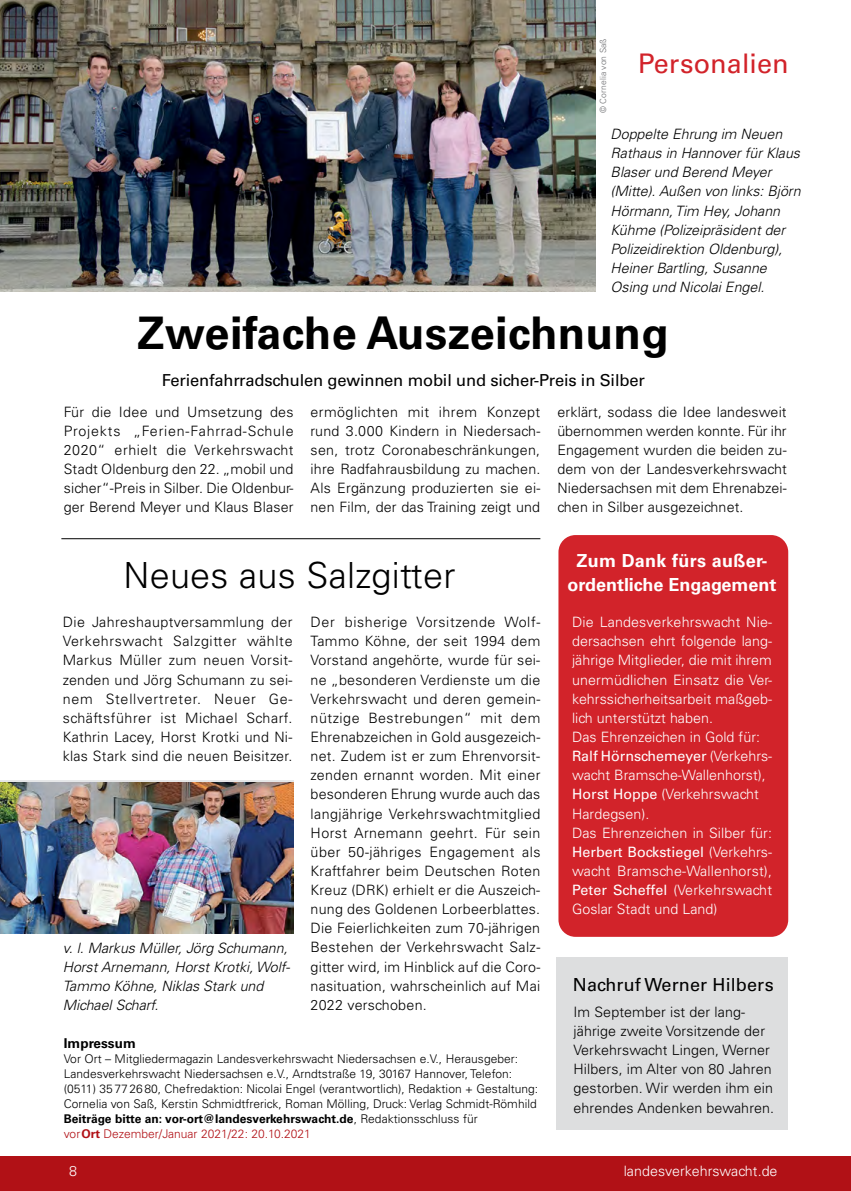
<style>
.page{position:relative;width:851px;height:1191px;background:#fff}
.page>*{position:absolute;margin:0;border:0;box-sizing:border-box;transform-origin:0 0}
.t1{font:700 45px "Univers LT Std";letter-spacing:.01em;color:#000}
.t2{font:300 36px "Univers LT Std";letter-spacing:.01em;color:#000}
.t3{font:27px "Univers LT Std";letter-spacing:.005em;color:#d2232a}
.t4{font:700 18px/24px "Univers LT Std";color:#fff;text-align:center}
.t5{font:18px "Univers LT Std";letter-spacing:.01em;color:#000}
.t6{font:16.5px "Univers LT Std";letter-spacing:-.01em;color:#000}
.t7{font:300 14.25px/19px "Univers LT Std";letter-spacing:.01em;color:#000;text-align:justify}
.t8{font:300 14.25px/19px "Univers LT Std";letter-spacing:.005em;color:#fff}
.t9{font:italic 300 14.25px/19px "Univers LT Std";color:#000}
.t10{font:700 13.5px "Univers LT Std";letter-spacing:.005em;color:#000}
.t11{font:300 12px/15px "Univers LT Std";letter-spacing:.005em;color:#000}
.t12{font:300 8.55px "Univers LT Std";letter-spacing:.01em;color:#6d6e71}
.s1{font-weight:400}
.s2{font-weight:700}
.s3{color:#b11116}
.s4{font-weight:700;color:#b11116}
</style>
<div class="page">
<div style="left:0;top:1156px;width:850px;height:35px;background:#b11116"></div>
<img style="left:0;top:782px;width:293px;height:151px">
<img style="left:0;top:0;width:595px;height:291px">
<hr style="left:61px;top:538px;width:479px;height:1px;background:#000">
<div style="left:558px;top:535px;width:230px;height:401px;background:#d2232a;border-radius:17px"></div>
<div style="left:556px;top:957px;width:232px;height:172px;background:#dddedf"></div>
<p class="t12" style="left:598px;top:113px;width:76px;rotate:-90deg">© Cornelia von Saß</p>
<h3 class="t3" style="left:638px;top:47px;width:152px">Personalien</h3>
<p class="t9" style="left:610px;top:125px;width:191px">Doppelte Ehrung im Neuen<br>Rathaus in Hannover für Klaus<br>Blaser und Berend Meyer (Mitte). Außen von links: Björn<br>Hörmann, Tim Hey, Johann<br>Kühme (Polizeipräsident der<br>Polizeidirektion Oldenburg),<br>Heiner Bartling, Susanne<br>Osing und Nicolai Engel.</p>
<h1 class="t1" style="left:137px;top:307px;width:533px">Zweifache Auszeichnung</h1>
<p class="t6" style="left:162px;top:370px;width:484px">Ferienfahrradschulen gewinnen mobil und sicher-Preis in Silber</p>
<p class="t7" style="left:64px;top:402px;width:231px">Für die Idee und Umsetzung des Projekts „Ferien-Fahrrad-Schule 2020“ erhielt die Verkehrswacht Stadt Oldenburg den 22. „mobil und sicher“-Preis in Silber. Die Oldenbur&shy;ger Berend Meyer und Klaus Blaser</p>
<p class="t7" style="left:310px;top:402px;width:231px">ermöglichten mit ihrem Konzept rund 3.000 Kindern in Niedersach&shy;sen, trotz Coronabeschränkungen, ihre Radfahrausbildung zu machen.<br>Als Ergänzung produzierten sie ei&shy;nen Film, der das Training zeigt und</p>
<p class="t7" style="left:557px;top:402px;width:231px">erklärt, sodass die Idee landesweit übernommen werden konnte. Für ihr Engagement wurden die beiden zu&shy;dem von der Landesverkehrswacht Niedersachsen mit dem Ehrenabzei&shy;chen in Silber ausgezeichnet.</p>
<p class="t4" style="left:567px;top:549px;width:210px">Zum Dank fürs außer&shy;ordentliche Engagement</p>
<h2 class="t2" style="left:123px;top:553px;width:333px">Neues aus Salzgitter</h2>
<p class="t7" style="left:63px;top:612px;width:231px">Die Jahreshauptversammlung der Verkehrswacht Salzgitter wählte Markus Müller zum neuen Vorsit&shy;zenden und Jörg Schumann zu sei&shy;nem Stellvertreter. Neuer Ge&shy;schäftsführer ist Michael Scharf.<br>Kathrin Lacey, Horst Krotki und Ni&shy;klas Stark sind die neuen Beisitzer.</p>
<p class="t7" style="left:310px;top:612px;width:231px">Der bisherige Vorsitzende Wolf-Tammo Köhne, der seit 1994 dem Vorstand angehörte, wurde für sei&shy;ne „besonderen Verdienste um die Verkehrswacht und deren gemein&shy;nützige Bestrebungen“ mit dem Ehrenabzeichen in Gold ausgezeich&shy;net. Zudem ist er zum Ehrenvorsit&shy;zenden ernannt worden. Mit einer besonderen Ehrung wurde auch das langjährige Verkehrswachtmitglied Horst Arnemann geehrt. Für sein über 50-jähriges Engagement als Kraftfahrer beim Deutschen Roten Kreuz (DRK) erhielt er die Auszeich&shy;nung des Goldenen Lorbeerblattes.<br>Die Feierlichkeiten zum 70-jährigen Bestehen der Verkehrswacht Salz&shy;gitter wird, im Hinblick auf die Coro&shy;nasituation, wahrscheinlich auf Mai 2022 verschoben.</p>
<p class="t8" style="left:572px;top:612px;width:201px">Die Landesverkehrswacht Nie&shy;dersachsen ehrt folgende lang&shy;jährige Mitglieder, die mit ihrem unermüdlichen Einsatz die Ver&shy;kehrssicherheitsarbeit maßgeb&shy;lich unterstützt haben.<br>Das Ehrenzeichen in Gold für:<br><span class="s1">Ralf Hörnschemeyer</span> (Verkehrs&shy;wacht Bramsche-Wallenhorst),<br><span class="s1">Horst Hoppe</span> (Verkehrswacht<br>Hardegsen).<br>Das Ehrenzeichen in Silber für:<br><span class="s1">Herbert Bockstiegel</span> (Verkehrs&shy;wacht Bramsche-Wallenhorst),<br><span class="s1">Peter Scheffel</span> (Verkehrswacht<br>Goslar Stadt und Land)</p>
<p class="t9" style="left:63px;top:938px;width:229px">v. l. Markus Müller, Jörg Schumann,<br>Horst Arnemann, Horst Krotki, Wolf-<br>Tammo Köhne, Niklas Stark und<br>Michael Scharf.</p>
<p class="t5" style="left:572px;top:974px;width:202px">Nachruf Werner Hilbers</p>
<p class="t7" style="left:573px;top:1002px;width:202px;text-align:left">Im September ist der lang&shy;jährige zweite Vorsitzende der<br>Verkehrswacht Lingen, Werner<br>Hilbers, im Alter von 80 Jahren gestorben. Wir werden ihm ein ehrendes Andenken bewahren.</p>
<p class="t10" style="left:64px;top:1035px;width:73px">Impressum</p>
<p class="t11" style="left:64px;top:1051px;width:476px">Vor Ort – Mitgliedermagazin Landesverkehrswacht Niedersachsen e.V., Herausgeber:<br>Landesverkehrswacht Niedersachsen e.V., Arndtstraße 19, 30167 Hannover, Telefon: (0511) 35772680, Chefredaktion: Nicolai Engel (verantwortlich), Redaktion + Gestaltung:<br>Cornelia von Saß, Kerstin Schmidtfrerick, Roman Mölling, Druck: Verlag Schmidt-Römhild <span class="s2">Beiträge bitte an: vor-ort@landesverkehrswacht.de</span>, Redaktionsschluss für<br><span class="s3">vor</span><span class="s4">Ort</span> <span class="s3">Dezember/Januar 2021/22: 20.10.2021</span></p>
<p class="t8" style="left:72px;top:1161px;width:9px">8</p>
<p class="t8" style="left:69px;top:1161px;width:9px">8</p>
<p class="t8" style="left:623px;top:1161px;width:155px">landesverkehrswacht.de</p>
</div>
